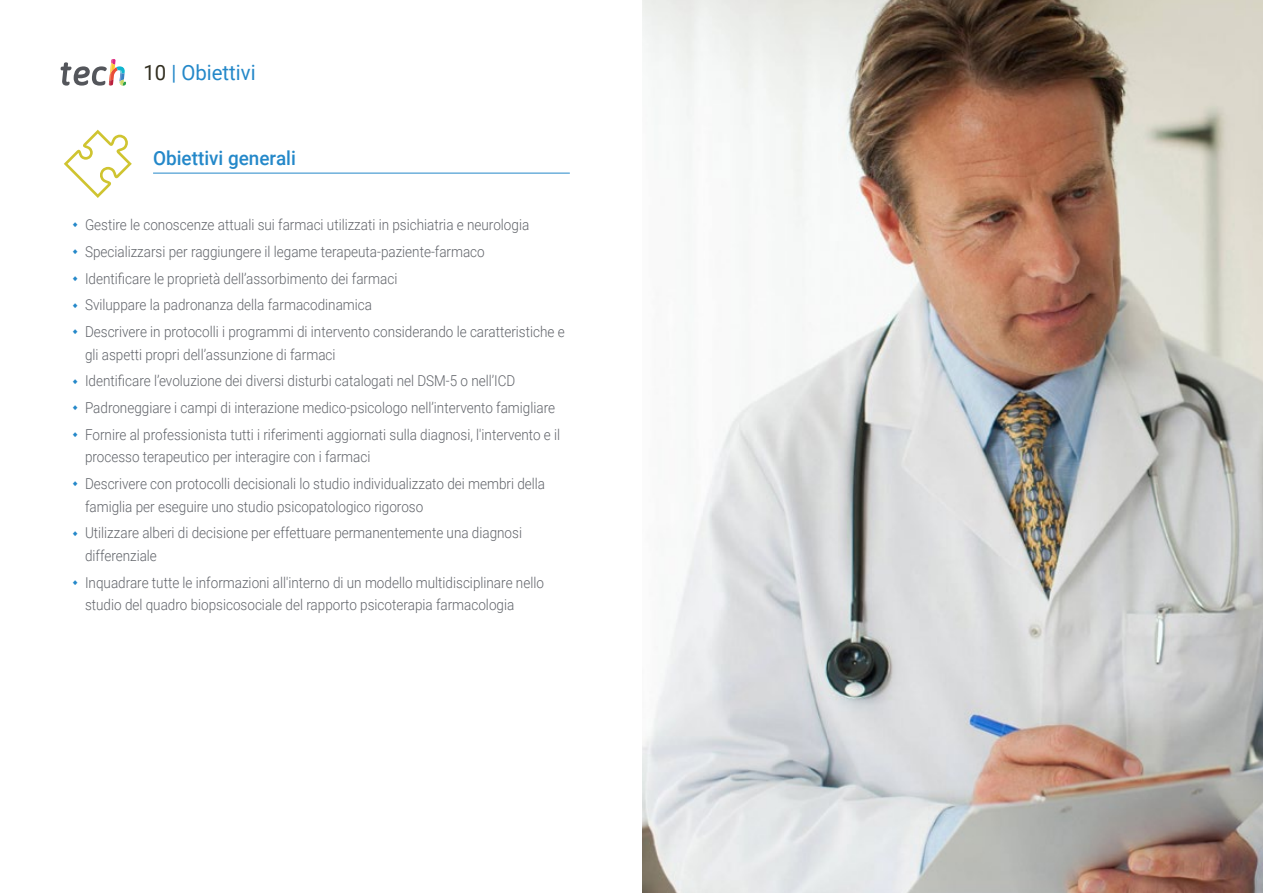
<style>
.page{position:relative;width:1263px;height:893px;background:#fff}
.page>*{position:absolute;margin:0;border:0;box-sizing:border-box;transform-origin:0 0}
.t1{font:21px "Roboto";color:#2488c9}
.t2{font:500 19.5px "Roboto";color:#2488c9}
.t3{font:300 15px/26.7px "Roboto";color:#61646a;scale:.9 1}
.s1{color:#312e20}
</style>
<div class="page">
<hr style="left:153px;top:173px;width:417px;height:1px;background:#2488c9">
<svg style="left:64px;top:130px;width:68px;height:68px"></svg>
<img style="left:642px;top:0;width:621px;height:893px">
<svg style="left:61px;top:59px;width:65px;height:27px"></svg>
<h1 class="t1" style="left:144px;top:57px;width:114px"><span class="s1">10</span> | Obiettivi</h1>
<h2 class="t2" style="left:153px;top:144px;width:144px">Obiettivi generali</h2>
<p class="t3" style="left:85px;top:211px;width:534px">Gestire le conoscenze attuali sui farmaci utilizzati in psichiatria e neurologia Specializzarsi per raggiungere il legame terapeuta-paziente-farmaco<br>Identificare le proprietà dell’assorbimento dei farmaci<br>Sviluppare la padronanza della farmacodinamica<br>Descrivere in protocolli i programmi di intervento considerando le caratteristiche e</p>
<p class="t3" style="left:85px;top:340px;width:529px">gli aspetti propri dell’assunzione di farmaci<br>Identificare l’evoluzione dei diversi disturbi catalogati nel DSM-5 o nell’ICD Padroneggiare i campi di interazione medico-psicologo nell’intervento famigliare Fornire al professionista tutti i riferimenti aggiornati sulla diagnosi, l'intervento e il</p>
<p class="t3" style="left:85px;top:443px;width:513px">processo terapeutico per interagire con i farmaci<br>Descrivere con protocolli decisionali lo studio individualizzato dei membri della</p>
<p class="t3" style="left:85px;top:492px;width:487px">famiglia per eseguire uno studio psicopatologico rigoroso<br>Utilizzare alberi di decisione per effettuare permanentemente una diagnosi</p>
<p class="t3" style="left:85px;top:542px;width:511px">differenziale<br>Inquadrare tutte le informazioni all'interno di un modello multidisciplinare nello</p>
<p class="t3" style="left:85px;top:591px;width:478px">studio del quadro biopsicosociale del rapporto psicoterapia farmacologia</p>
</div>
